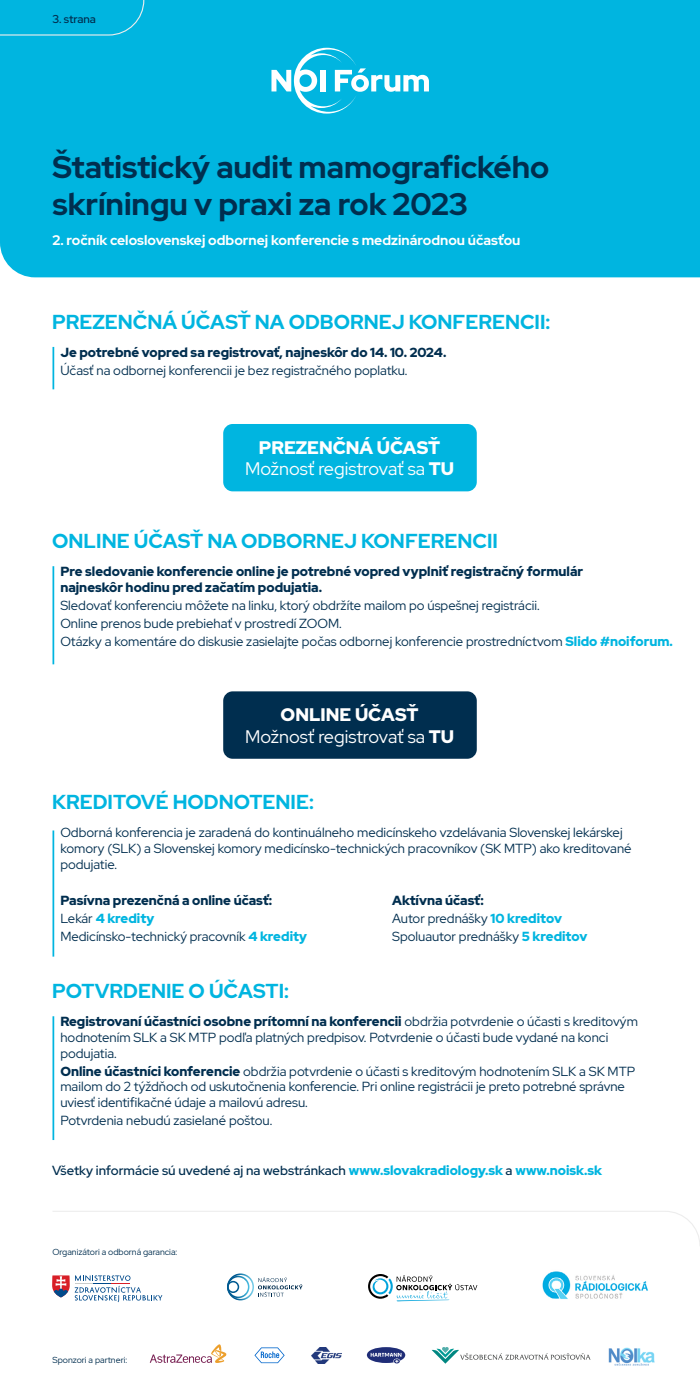
<style>
.page{position:relative;width:700px;height:1400px;background:#fff}
.page>*{position:absolute;margin:0;border:0;box-sizing:border-box;transform-origin:0 0}
.t1{font:700 31.06px/37.3px "Red Hat Display";color:#002e4f}
.t2{font:700 20.12px "Red Hat Display";color:#00b5e0}
.t3{font:18.11px/21.7px "Red Hat Display";color:#fff;text-align:center}
.t4{font:700 13.83px "Red Hat Display";color:#fff}
.t5{font:13.12px/15.8px "Red Hat Display";color:#002e4f}
.t6{font:900 13.12px/15.8px "Red Hat Display";color:#002e4f}
.t7{font:500 13.12px "Red Hat Display";color:#002e4f}
.t8{font:900 13.12px "Red Hat Display";color:#00b5e0}
.t9{font:500 11.38px "Red Hat Display";color:#002e4f}
.t10{font:8.75px "Red Hat Display";color:#002e4f}
.s1{font-weight:900}
.s2{font-weight:900;color:#00b5e0}
.s3{font-weight:400;color:#002e4f}
</style>
<div class="page">
<div style="left:0;top:0;width:700px;height:277px;background:#00b5e0"></div>
<div style="left:0;top:0;width:145px;height:36px;background:#00b5e0"></div>
<hr style="left:52px;top:347px;width:2px;height:42px;background:#00b5e0">
<hr style="left:52px;top:1016px;width:2px;height:124px;background:#00b5e0">
<hr style="left:52px;top:566px;width:2px;height:98px;background:#00b5e0">
<svg style="left:271px;top:48px;width:158px;height:66px"></svg>
<div style="left:223px;top:424px;width:254px;height:67px;background:#00b5e0;border-radius:9px"></div>
<div style="left:223px;top:691px;width:254px;height:68px;background:#002e4f;border-radius:9px"></div>
<hr style="left:53px;top:830px;width:1px;height:127px;background:#00b5e0">
<svg style="left:53px;top:1211px;width:647px;height:35px"></svg>
<svg style="left:52px;top:1275px;width:110px;height:27px"></svg>
<svg style="left:150px;top:1344px;width:77px;height:19px"></svg>
<svg style="left:254px;top:1347px;width:31px;height:16px"></svg>
<img style="left:311px;top:1347px;width:31px;height:16px">
<img style="left:608px;top:1347px;width:47px;height:19px">
<svg style="left:367px;top:1347px;width:38px;height:16px"></svg>
<svg style="left:227px;top:1273px;width:76px;height:27px"></svg>
<img style="left:542px;top:1271px;width:106px;height:28px">
<svg style="left:368px;top:1274px;width:109px;height:27px"></svg>
<svg style="left:432px;top:1347px;width:159px;height:17px"></svg>
<p class="t9" style="left:52px;top:11px;width:45px">3. strana</p>
<p class="t1" style="left:52px;top:148px;width:498px">Štatistický audit mamografického skríningu v praxi za rok 2023</p>
<p class="t4" style="left:52px;top:231px;width:470px">2. ročník celoslovenskej odbornej konferencie s medzinárodnou účasťou</p>
<p class="t2" style="left:52px;top:309px;width:500px">PREZENČNÁ ÚČASŤ NA ODBORNEJ KONFERENCII:</p>
<p class="t6" style="left:60px;top:344px;width:388px">Je potrebné vopred sa registrovať, najneskôr do 14. 10. 2024.</p>
<p class="t5" style="left:60px;top:362px;width:349px">Účasť na odbornej konferencii je bez registračného poplatku.</p>
<p class="t3" style="left:245px;top:436px;width:211px"><span class="s1">PREZENČNÁ ÚČASŤ<br></span>Možnosť registrovať sa <span class="s1">TU</span></p>
<p class="t2" style="left:52px;top:528px;width:447px">ONLINE ÚČASŤ NA ODBORNEJ KONFERENCII</p>
<p class="t6" style="left:60px;top:564px;width:524px">Pre sledovanie konferencie online je potrebné vopred vyplniť registračný formulár najneskôr hodinu pred začatím podujatia.</p>
<p class="t5" style="left:60px;top:597px;width:481px">Sledovať konferenciu môžete na linku, ktorý obdržíte mailom po úspešnej registrácii.</p>
<p class="t5" style="left:60px;top:615px;width:283px">Online prenos bude prebiehať v prostredí ZOOM.</p>
<p class="t5" style="left:60px;top:633px;width:614px">Otázky a komentáre do diskusie zasielajte počas odbornej konferencie prostredníctvom <span class="s2">Slido #noiforum.</span></p>
<p class="t3" style="left:245px;top:704px;width:211px"><span class="s1">ONLINE ÚČASŤ<br></span>Možnosť registrovať sa <span class="s1">TU</span></p>
<p class="t2" style="left:52px;top:789px;width:263px">KREDITOVÉ HODNOTENIE:</p>
<p class="t5" style="left:60px;top:825px;width:573px">Odborná konferencia je zaradená do kontinuálneho medicínskeho vzdelávania Slovenskej lekárskej komory (SLK) a Slovenskej komory medicínsko-technických pracovníkov (SK MTP) ako kreditované podujatie.</p>
<p class="t6" style="left:60px;top:892px;width:213px">Pasívna prezenčná a online účasť:</p>
<p class="t8" style="left:60px;top:909px;width:95px"><span class="s3">Lekár</span> 4 kredity</p>
<p class="t5" style="left:60px;top:928px;width:248px">Medicínsko-technický pracovník <span class="s2">4 kredity</span></p>
<p class="t6" style="left:392px;top:892px;width:93px">Aktívna účasť:</p>
<p class="t5" style="left:392px;top:910px;width:171px">Autor prednášky <span class="s2">10 kreditov</span></p>
<p class="t5" style="left:392px;top:928px;width:197px">Spoluautor prednášky <span class="s2">5 kreditov</span></p>
<p class="t2" style="left:52px;top:978px;width:238px">POTVRDENIE O ÚČASTI:</p>
<p class="t5" style="left:60px;top:1013px;width:579px"><span class="s1">Registrovaní účastníci osobne prítomní na konferencii</span> obdržia potvrdenie o účasti s kreditovým hodnotením SLK a SK MTP podľa platných predpisov. Potvrdenie o účasti bude vydané na konci podujatia.</p>
<p class="t5" style="left:60px;top:1063px;width:576px"><span class="s1">Online účastníci konferencie</span> obdržia potvrdenie o účasti s kreditovým hodnotením SLK a SK MTP mailom do 2 týždňoch od uskutočnenia konferencie. Pri online registrácii je preto potrebné správne uviesť identifikačné údaje a mailovú adresu.</p>
<p class="t5" style="left:60px;top:1112px;width:214px">Potvrdenia nebudú zasielané poštou.</p>
<p class="t7" style="left:52px;top:1162px;width:551px">Všetky informácie sú uvedené aj na webstránkach <span class="s2">www.slovakradiology.sk</span> a <span class="s2">www.noisk.sk</span></p>
<p class="t10" style="left:52px;top:1246px;width:126px">Organizátori a odborná garancia:</p>
<p class="t10" style="left:52px;top:1354px;width:76px">Sponzori a partneri:</p>
</div>
